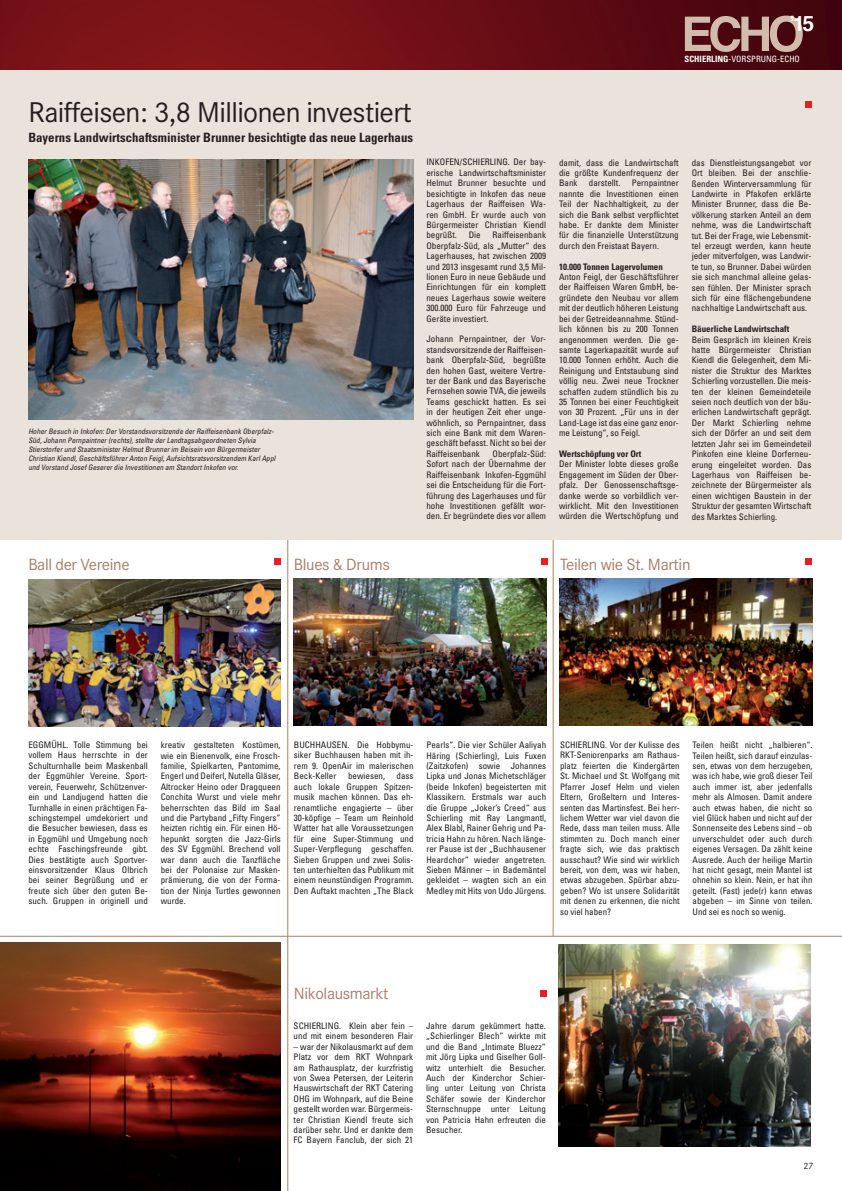
<style>
.page{position:relative;width:842px;height:1191px;background:#fff}
.page>*{position:absolute;margin:0;border:0;box-sizing:border-box;transform-origin:0 0}
.t1{font:28px "Corporate SBQ";letter-spacing:-.02em;color:#231f20}
.t2{font:700 21.2px "Helvetica";color:#fff}
.t3{font:16px "Corporate SBQ";letter-spacing:-.02em;color:#a77d68}
.t4{font:700 condensed 12.8px "Univers LT Std";color:#231f20}
.t5{font:condensed 9px/10.4px "Univers LT Std";color:#231f20;text-align:justify}
.t6{font:700 condensed 9px "Univers LT Std";color:#231f20}
.t7{font:9px "Corporate SBQ";color:#231f20}
.t8{font:condensed 8.7px "Univers LT Std";color:#fff}
.t9{font:italic condensed 7.5px/9px "Univers LT Std";color:#231f20}
.s1{font-weight:700}
</style>
<div class="page">
<img style="left:0;top:0;width:842px;height:71px">
<div style="left:0;top:71px;width:842px;height:469px;background:#eae3dc"></div>
<img style="left:28px;top:159px;width:385px;height:261px">
<img style="left:28px;top:579px;width:253px;height:147px">
<img style="left:560px;top:578px;width:252px;height:148px">
<img style="left:294px;top:578px;width:252px;height:148px">
<img style="left:558px;top:944px;width:253px;height:202px">
<img style="left:0;top:943px;width:281px;height:248px">
<hr style="left:0;top:936px;width:842px;height:1px;background:#ae8260">
<svg style="left:275px;top:558px;width:6px;height:6px"></svg>
<hr style="left:288px;top:540px;width:1px;height:651px;background:#ae8260">
<svg style="left:541px;top:558px;width:6px;height:6px"></svg>
<hr style="left:553px;top:540px;width:1px;height:396px;background:#ae8260">
<div style="left:805px;top:558px;width:7px;height:6px;background:#ee1d23"></div>
<svg style="left:540px;top:990px;width:6px;height:6px"></svg>
<svg style="left:805px;top:101px;width:6px;height:6px"></svg>
<svg style="left:685px;top:16px;width:118px;height:36px;background:#906562"></svg>
<h2 class="t2" style="left:789px;top:7px;width:26px">’15</h2>
<p class="t8" style="left:685px;top:53px;width:117px"><span class="s1">SCHIERLING</span>-VORSPRUNG-ECHO</p>
<h1 class="t1" style="left:28px;top:96px;width:385px">Raiffeisen: 3,8 Millionen investiert</h1>
<h3 class="t4" style="left:28px;top:129px;width:386px">Bayerns Landwirtschaftsminister Brunner besichtigte das neue Lagerhaus</h3>
<p class="t9" style="left:28px;top:426px;width:250px">HoherBesuch in Inkofen:DerVorstandsvorsitzende derRaiffeisenbank Oberpfalz-Süd,Johann Pernpaintner(rechts),stellte derLandtagsabgeordneten Sylvia Stierstorferund StaatsministerHelmutBrunnerim Beisein von Bürgermeister Christian Kiendl,GeschäftsführerAnton Feigl,Aufsichtsratsvorsitzendem KarlAppl und Vorstand JosefGesererdie Investitionen am StandortInkofen vor.</p>
<p class="t5" style="left:426px;top:157px;width:121px">INKOFEN/SCHIERLING. Der bay&shy;erische Landwirtschaftsminister Helmut Brunner besuchte und besichtigte in Inkofen das neue Lagerhaus der Raiffeisen Wa&shy;ren GmbH. Er wurde auch von Bürgermeister Christian Kiendl begrüßt.</p>
<p class="t5" style="left:426px;top:230px;width:121px;text-indent:66px">Raiffeisenbank Oberpfalz-Süd, als „Mutter“ des Lagerhauses, hat zwischen 2009 und 2013 insgesamt rund 3,5 Mil&shy;lionen Euro in neue Gebäude und Einrichtungen für ein komplett neues Lagerhaus sowie weitere 300.000 Euro für Fahrzeuge und Geräte investiert.</p>
<p class="t5" style="left:426px;top:334px;width:121px">Johann Pernpaintner, der Vor&shy;standsvorsitzende der Raiffeisen&shy;bank Oberpfalz-Süd, begrüßte den hohen Gast, weitere Vertre&shy;ter der Bank und das Bayerische Fernsehen sowie TVA, die jeweils Teams geschickt hatten. Es sei in der heutigen Zeit eher unge&shy;wöhnlich, so Pernpaintner, dass sich eine Bank mit dem Waren&shy;geschäft befasst. Nicht so bei der Raiffeisenbank</p>
<p class="t5" style="left:469px;top:230px;width:13px">Die</p>
<p class="t5" style="left:426px;top:448px;width:121px;text-indent:66px">Oberpfalz-Süd:<br>Sofort nach der Übernahme der Raiffeisenbank Inkofen-Eggmühl sei die Entscheidung für die Fort&shy;führung des Lagerhauses und für hohe Investitionen gefällt wor&shy;den. Er begründete dies vor allem</p>
<p class="t5" style="left:559px;top:157px;width:121px">damit, dass die Landwirtschaft die größte Kundenfrequenz der Bank</p>
<p class="t5" style="left:559px;top:178px;width:121px;text-indent:73px">Pernpaintner nannte die Investitionen einen Teil der Nachhaltigkeit, zu der sich die Bank selbst verpflichtet habe. Er dankte dem Minister für die finanzielle Unterstützung durch den Freistaat Bayern.</p>
<p class="t6" style="left:559px;top:261px;width:105px">10.000 Tonnen Lagervolumen</p>
<p class="t5" style="left:559px;top:271px;width:121px">Anton Feigl, der Geschäftsführer der Raiffeisen Waren GmbH, be&shy;gründete den Neubau vor allem mit der deutlich höheren Leistung bei der Getreideannahme. Stünd&shy;lich können bis zu 200 Tonnen angenommen werden. Die ge&shy;samte Lagerkapazität wurde auf 10.000 Tonnen erhöht. Auch die Reinigung und Entstaubung sind völlig neu. Zwei neue Trockner schaffen zudem stündlich bis zu 35 Tonnen bei einer Feuchtigkeit von 30 Prozent. „Für uns in der Land-Lage ist das eine ganz enor&shy;me Leistung“, so Feigl.</p>
<p class="t6" style="left:559px;top:448px;width:84px">Wertschöpfung vor Ort</p>
<p class="t5" style="left:559px;top:459px;width:121px">Der Minister lobte dieses große Engagement im Süden der Ober&shy;pfalz. Der Genossenschaftsge&shy;danke werde so vorbildlich ver&shy;wirklicht. Mit den Investitionen würden die Wertschöpfung und</p>
<p class="t5" style="left:589px;top:178px;width:33px">darstellt.</p>
<p class="t5" style="left:692px;top:157px;width:121px">das Dienstleistungsangebot vor Ort bleiben. Bei der anschlie&shy;ßenden Winterversammlung für Landwirte in Pfakofen erklärte Minister Brunner, dass die Be&shy;völkerung starken Anteil an dem nehme, was die Landwirtschaft tut. Bei der Frage, wie Lebensmit&shy;tel erzeugt werden, kann heute jeder mitverfolgen, was Landwir&shy;te tun, so Brunner. Dabei würden sie sich manchmal alleine gelas&shy;sen fühlen. Der Minister sprach sich für eine flächengebundene nachhaltige Landwirtschaft aus.</p>
<p class="t6" style="left:692px;top:323px;width:99px">Bäuerliche Landwirtschaft</p>
<p class="t5" style="left:692px;top:334px;width:121px">Beim Gespräch im kleinen Kreis hatte Bürgermeister Christian Kiendl die Gelegenheit, dem Mi&shy;nister die Struktur des Marktes Schierling vorzustellen. Die meis&shy;ten der kleinen Gemeindeteile seien noch deutlich von der bäu&shy;erlichen Landwirtschaft geprägt.<br>Der Markt Schierling nehme sich der Dörfer an und seit dem letzten Jahr sei im Gemeindeteil Pinkofen eine kleine Dorferneu&shy;erung eingeleitet worden. Das Lagerhaus von Raiffeisen be&shy;zeichnete der Bürgermeister als einen wichtigen Baustein in der Struktur der gesamten Wirtschaft des Marktes Schierling.</p>
<h3 class="t3" style="left:28px;top:555px;width:103px">Ball der Vereine</h3>
<h3 class="t3" style="left:294px;top:555px;width:97px">Blues &amp; Drums</h3>
<h3 class="t3" style="left:560px;top:555px;width:132px">Teilen wie St. Martin</h3>
<p class="t5" style="left:28px;top:739px;width:121px">EGGMÜHL. Tolle Stimmung bei vollem Haus herrschte in der Schulturnhalle beim Maskenball der Eggmühler Vereine. Sport&shy;verein, Feuerwehr, Schützenver&shy;ein und Landjugend hatten die Turnhalle in einen prächtigen Fa&shy;schingstempel umdekoriert und die Besucher bewiesen, dass es in Eggmühl und Umgebung noch echte Faschingsfreunde gibt.<br>Dies bestätigte auch Sportver&shy;einsvorsitzender Klaus Olbrich bei seiner Begrüßung und er freute sich über den guten Be&shy;such. Gruppen in originell und</p>
<p class="t5" style="left:161px;top:739px;width:121px">kreativ gestalteten Kostümen, wie ein Bienenvolk, eine Frosch&shy;familie, Spielkarten, Pantomime, Engerl und Deiferl, Nutella Gläser, Altrocker Heino oder Dragqueen Conchita Wurst und viele mehr beherrschten das Bild im Saal und die Partyband „Fifty Fingers“ heizten richtig ein. Für einen Hö&shy;hepunkt sorgten die Jazz-Girls des SV Eggmühl. Brechend voll war dann auch die Tanzfläche bei der Polonaise zur Masken&shy;prämierung, die von der Forma&shy;tion der Ninja Turtles gewonnen wurde.</p>
<p class="t5" style="left:294px;top:739px;width:121px">BUCHHAUSEN. Die Hobbymu&shy;siker Buchhausen haben mit ih&shy;rem 9. OpenAir im malerischen Beck-Keller</p>
<p class="t5" style="left:294px;top:770px;width:121px;text-indent:103px">dass auch lokale Gruppen Spitzen&shy;musik machen können. Das eh&shy;renamtliche engagierte – über 30-köpfige – Team um Reinhold Watter hat alle Voraussetzungen für eine Super-Stimmung und Super-Verpflegung geschaffen.<br>Sieben Gruppen und zwei Solis&shy;ten unterhielten das Publikum mit einem neunstündigen Programm.<br>Den Auftakt machten „The Black</p>
<p class="t5" style="left:348px;top:770px;width:38px">bewiesen,</p>
<p class="t5" style="left:426px;top:739px;width:121px">Pearls“. Die vier Schüler Aaliyah Häring (Schierling), Luis Fuxen (Zaitzkofen) sowie Johannes Lipka und Jonas Michetschläger (beide Inkofen) begeisterten mit Klassikern. Erstmals war auch die Gruppe „Joker’s Creed“ aus Schierling mit Ray Langmantl, Alex Blabl, Rainer Gehrig und Pa&shy;tricia Hahn zu hören. Nach länge&shy;rer Pause ist der „Buchhausener Heardchor“ wieder angetreten.<br>Sieben Männer – in Bademäntel gekleidet – wagten sich an ein Medley mit Hits von Udo Jürgens.</p>
<p class="t5" style="left:560px;top:739px;width:121px">SCHIERLING. Vor der Kulisse des RKT-Seniorenparks am Rathaus&shy;platz feierten die Kindergärten St. Michael und St. Wolfgang mit Pfarrer Josef Helm und vielen Eltern, Großeltern und Interes&shy;senten das Martinsfest. Bei herr&shy;lichem Wetter war viel davon die Rede, dass man teilen muss. Alle stimmten zu. Doch manch einer fragte sich, wie das praktisch ausschaut? Wie sind wir wirklich bereit, von dem, was wir haben, etwas abzugeben. Spürbar abzu&shy;geben? Wo ist unsere Solidarität mit denen zu erkennen, die nicht so viel haben?</p>
<p class="t5" style="left:692px;top:739px;width:121px">Teilen heißt nicht „halbieren“.<br>Teilen heißt, sich darauf einzulas&shy;sen, etwas von dem herzugeben, was ich habe, wie groß dieser Teil auch immer ist, aber jedenfalls mehr als Almosen. Damit andere auch etwas haben, die nicht so viel Glück haben und nicht auf der Sonnenseite des Lebens sind – ob unverschuldet oder auch durch eigenes Versagen. Da zählt keine Ausrede. Auch der heilige Martin hat nicht gesagt, mein Mantel ist ohnehin so klein. Nein, er hat ihn geteilt. (Fast) jede(r) kann etwas abgeben – im Sinne von teilen.<br>Und sei es noch so wenig.</p>
<h3 class="t3" style="left:294px;top:984px;width:96px">Nikolausmarkt</h3>
<p class="t5" style="left:294px;top:1020px;width:121px">SCHIERLING. Klein aber fein – und mit einem besonderen Flair</p>
<p class="t5" style="left:294px;top:1041px;width:121px">– war der Nikolausmarkt auf dem Platz vor dem RKT Wohnpark am Rathausplatz, der kurzfristig von Swea Petersen, der Leiterin Hauswirtschaft der RKT Catering OHG im Wohnpark, auf die Beine gestellt worden war. Bürgermeis&shy;ter Christian Kiendl freute sich darüber sehr. Und er dankte dem FC Bayern Fanclub, der sich 21</p>
<p class="t5" style="left:426px;top:1020px;width:121px">Jahre darum gekümmert hatte. „Schierlinger Blech“ wirkte mit und die Band „Intimate Bluezz“ mit Jörg Lipka und Giselher Goll&shy;witz unterhielt die Besucher.<br>Auch der Kinderchor Schier&shy;ling unter Leitung von Christa Schäfer sowie der Kinderchor Sternschnuppe unter Leitung von Patricia Hahn erfreuten die Besucher.</p>
<p class="t7" style="left:803px;top:1160px;width:12px">27</p>
</div>
